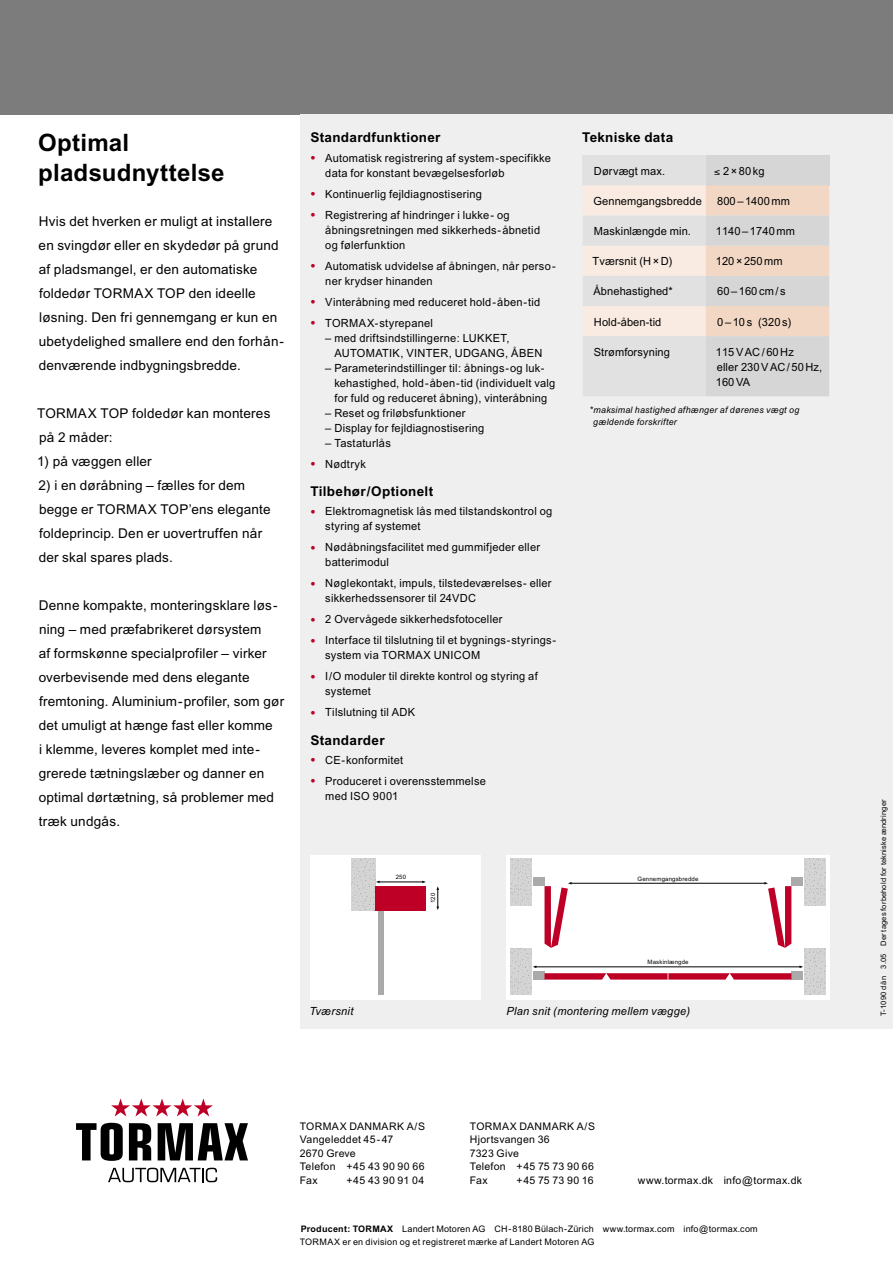
<style>
.page{position:relative;width:893px;height:1263px;background:#fff}
.page>*{position:absolute;margin:0;border:0;box-sizing:border-box;transform-origin:0 0}
.Dän_____Titel_1{font:700 24px/30px "Arial";letter-spacing:.01em;color:#000}
.Dän_____Lauftext{font:13.5px/24px "Arial";letter-spacing:.015em;color:#000}
.Dän_____Aufzählung_Titel{font:700 13.5px "Arial";letter-spacing:.025em;color:#000}
.Dän_____Aufzählung{font:11.25px/15px "Arial";letter-spacing:.025em;color:#000}
.Dän_____Tabelle{font:11.25px/15px "Arial";letter-spacing:.01em;color:#000}
.Dän_____Bildlegende{font:italic 11.25px "Arial";letter-spacing:.025em;color:#000}
.t1{font:10.5px "Arial";letter-spacing:.025em;color:#000}
.t2{font:9px "Arial";letter-spacing:.03em;color:#000}
.Dän_____Bildlegende-2{font:italic 9px/12px "Arial";letter-spacing:.03em;color:#000}
.t3{font:7.5px "Arial";letter-spacing:.02em;color:#000}
.t4{font:6px "Arial";letter-spacing:.03em;color:#000}
.s1{font-size:15px;color:#be0027}
.s2{font-weight:700}
</style>
<div class="page">
<div style="left:0;top:0;width:893px;height:115px;background:#7c7c7c"></div>
<div style="left:300px;top:115px;width:593px;height:914px;background:#efefef"></div>
<div style="left:310px;top:855px;width:170px;height:144px;background:#fff"></div>
<hr style="left:379px;top:882px;width:44px;height:1px;background:#000">
<div style="left:379px;top:905px;width:5px;height:90px;background:#aaa"></div>
<svg style="left:436px;top:886px;width:3px;height:24px"></svg>
<svg style="left:352px;top:859px;width:24px;height:51px"></svg>
<div style="left:376px;top:886px;width:50px;height:24px;background:#be0027"></div>
<svg style="left:108px;top:1168px;width:109px;height:14px"></svg>
<svg style="left:111px;top:1098px;width:102px;height:18px"></svg>
<svg style="left:76px;top:1123px;width:47px;height:38px"></svg>
<svg style="left:129px;top:1123px;width:22px;height:37px"></svg>
<svg style="left:158px;top:1123px;width:90px;height:37px"></svg>
<div style="left:506px;top:855px;width:323px;height:144px;background:#fff"></div>
<div style="left:791px;top:971px;width:12px;height:8px;background:#aaa"></div>
<div style="left:533px;top:971px;width:11px;height:8px;background:#aaa"></div>
<svg style="left:511px;top:948px;width:21px;height:47px"></svg>
<svg style="left:804px;top:948px;width:21px;height:47px"></svg>
<hr style="left:536px;top:966px;width:264px;height:1px;background:#000">
<svg style="left:544px;top:973px;width:247px;height:6px"></svg>
<div style="left:791px;top:878px;width:12px;height:8px;background:#aaa"></div>
<div style="left:533px;top:878px;width:11px;height:8px;background:#aaa"></div>
<div style="left:511px;top:859px;width:21px;height:46px;background:linear-gradient(to bottom,#d3d3d3,#d4d4d4)"></div>
<svg style="left:804px;top:859px;width:21px;height:47px"></svg>
<hr style="left:571px;top:883px;width:194px;height:1px;background:#000">
<svg style="left:764px;top:882px;width:27px;height:66px"></svg>
<svg style="left:544px;top:882px;width:28px;height:66px"></svg>
<div style="left:583px;top:155px;width:123px;height:30px;background:#e1e1e1"></div>
<div style="left:706px;top:155px;width:123px;height:30px;background:#d6d6d6"></div>
<svg style="left:583px;top:185px;width:246px;height:211px"></svg>
<p class="Dän_____Titel_1" style="left:38px;top:127px;width:188px">Optimal pladsudnyttelse</p>
<p class="Dän_____Lauftext" style="left:39px;top:209px;width:247px">Hvis det hverken er muligt at installere en svingdør eller en skydedør på grund af pladsmangel, er den automatiske foldedør TORMAX TOP den ideelle løsning. Den fri gennemgang er kun en ubetydelighed smallere end den forhån&shy;denværende indbygningsbredde.</p>
<p class="Dän_____Lauftext" style="left:37px;top:401px;width:235px">TORMAX TOP foldedør kan monteres på 2 måder:</p>
<p class="Dän_____Lauftext" style="left:37px;top:449px;width:116px">1) på væggen eller</p>
<p class="Dän_____Lauftext" style="left:38px;top:473px;width:234px">2) i en døråbning – fælles for dem begge er TORMAX TOP’ens elegante foldeprincip. Den er uovertruffen når der skal spares plads.</p>
<p class="Dän_____Lauftext" style="left:39px;top:593px;width:247px">Denne kompakte, monteringsklare løs&shy;ning – med præfabrikeret dørsystem<br>af formskønne specialprofiler – virker overbevisende med dens elegante fremtoning. Aluminium-profiler, som gør det umuligt at hænge fast eller komme<br>i klemme, leveres komplet med inte&shy;grerede tætningslæber og danner en optimal dørtætning, så problemer med træk undgås.</p>
<p class="Dän_____Aufzählung_Titel" style="left:310px;top:130px;width:132px">Standardfunktioner</p>
<p class="Dän_____Aufzählung" style="left:325px;top:150px;width:227px;text-indent:-15px"><span class="s1">•</span> Automatisk registrering af system-specifikke data for konstant bevægelsesforløb</p>
<p class="Dän_____Aufzählung" style="left:310px;top:186px;width:173px"><span class="s1">•</span> Kontinuerlig fejldiagnostisering</p>
<p class="Dän_____Aufzählung" style="left:325px;top:207px;width:216px;text-indent:-15px"><span class="s1">•</span> Registrering af hindringer i lukke- og åbningsretningen med sikkerheds-åbnetid og følerfunktion</p>
<p class="Dän_____Aufzählung" style="left:325px;top:258px;width:232px;text-indent:-15px"><span class="s1">•</span> Automatisk udvidelse af åbningen, når perso&shy;ner krydser hinanden</p>
<p class="Dän_____Aufzählung" style="left:310px;top:294px;width:231px"><span class="s1">•</span> Vinteråbning med reduceret hold-åben-tid</p>
<p class="Dän_____Aufzählung" style="left:310px;top:315px;width:124px"><span class="s1">•</span> TORMAX-styrepanel</p>
<p class="Dän_____Aufzählung" style="left:334px;top:330px;width:209px;text-indent:-9px">– med driftsindstillingerne: LUKKET,<br>AUTOMATIK, VINTER, UDGANG, ÅBEN</p>
<p class="Dän_____Aufzählung" style="left:334px;top:360px;width:222px;text-indent:-9px">– Parameterindstillinger til: åbnings-og luk&shy;kehastighed, hold-åben-tid (individuelt valg for fuld og reduceret åbning), vinteråbning</p>
<p class="Dän_____Aufzählung" style="left:325px;top:405px;width:142px">– Reset og friløbsfunktioner</p>
<p class="Dän_____Aufzählung" style="left:325px;top:420px;width:160px">– Display for fejldiagnostisering</p>
<p class="Dän_____Aufzählung" style="left:325px;top:435px;width:67px">– Tastaturlås</p>
<p class="Dän_____Aufzählung" style="left:310px;top:456px;width:57px"><span class="s1">•</span> Nødtryk</p>
<p class="Dän_____Aufzählung_Titel" style="left:310px;top:483px;width:124px">Tilbehør / Optionelt</p>
<p class="Dän_____Aufzählung" style="left:325px;top:504px;width:229px;text-indent:-15px"><span class="s1">•</span> Elektromagnetisk lås med tilstandskontrol og styring af systemet</p>
<p class="Dän_____Aufzählung" style="left:325px;top:540px;width:216px;text-indent:-15px"><span class="s1">•</span> Nødåbningsfacilitet med gummifjeder eller batterimodul</p>
<p class="Dän_____Aufzählung" style="left:325px;top:576px;width:228px;text-indent:-15px"><span class="s1">•</span> Nøglekontakt, impuls, tilstedeværelses- eller sikkerhedssensorer til 24VDC</p>
<p class="Dän_____Aufzählung" style="left:310px;top:612px;width:194px"><span class="s1">•</span> 2 Overvågede sikkerhedsfotoceller</p>
<p class="Dän_____Aufzählung" style="left:325px;top:633px;width:232px;text-indent:-15px"><span class="s1">•</span> Interface til tilslutning til et bygnings-styrings&shy;system via TORMAX UNICOM</p>
<p class="Dän_____Aufzählung" style="left:325px;top:669px;width:214px;text-indent:-15px"><span class="s1">•</span> I/O moduler til direkte kontrol og styring af systemet</p>
<p class="Dän_____Aufzählung" style="left:310px;top:705px;width:106px"><span class="s1">•</span> Tilslutning til ADK</p>
<p class="Dän_____Aufzählung_Titel" style="left:310px;top:732px;width:76px">Standarder</p>
<p class="Dän_____Aufzählung" style="left:310px;top:752px;width:94px"><span class="s1">•</span> CE-konformitet</p>
<p class="Dän_____Aufzählung" style="left:325px;top:773px;width:162px;text-indent:-15px"><span class="s1">•</span> Produceret i overensstemmelse med ISO 9001</p>
<p class="Dän_____Aufzählung_Titel" style="left:582px;top:130px;width:93px">Tekniske data</p>
<p class="Dän_____Tabelle" style="left:594px;top:163px;width:73px">Dørvægt max.</p>
<p class="Dän_____Tabelle" style="left:714px;top:163px;width:52px">≤ 2 × 80 kg</p>
<p class="Dän_____Tabelle" style="left:593px;top:193px;width:110px">Gennemgangsbredde</p>
<p class="Dän_____Tabelle" style="left:717px;top:193px;width:74px">800 – 1400 mm</p>
<p class="Dän_____Tabelle" style="left:594px;top:224px;width:99px">Maskinlængde min.</p>
<p class="Dän_____Tabelle" style="left:716px;top:224px;width:81px">1140 – 1740 mm</p>
<p class="Dän_____Tabelle" style="left:593px;top:254px;width:81px">Tværsnit (H × D)</p>
<p class="Dän_____Tabelle" style="left:716px;top:254px;width:68px">120 × 250 mm</p>
<p class="Dän_____Tabelle" style="left:593px;top:284px;width:81px">Åbnehastighed*</p>
<p class="Dän_____Tabelle" style="left:717px;top:284px;width:70px">60 – 160 cm / s</p>
<p class="Dän_____Tabelle" style="left:594px;top:314px;width:69px">Hold-åben-tid</p>
<p class="Dän_____Tabelle" style="left:717px;top:314px;width:76px">0 – 10 s (320 s)</p>
<p class="Dän_____Tabelle" style="left:594px;top:344px;width:78px">Strømforsyning</p>
<p class="Dän_____Tabelle" style="left:716px;top:344px;width:108px">115 V AC / 60 Hz<br>eller 230 V AC / 50 Hz,<br>160 VA</p>
<p class="Dän_____Bildlegende-2" style="left:593px;top:403px;width:208px;text-indent:-4px">* maksimal hastighed afhænger af dørenes vægt og gældende forskrifter</p>
<p class="t4" style="left:396px;top:874px;width:12px">250</p>
<p class="t4" style="left:430px;top:903px;width:12px;rotate:-90deg">120</p>
<p class="t4" style="left:638px;top:875px;width:62px">Gennemgangsbredde</p>
<p class="t4" style="left:648px;top:958px;width:42px">Maskinlængde</p>
<p class="Dän_____Bildlegende" style="left:309px;top:1004px;width:46px">Tværsnit</p>
<p class="Dän_____Bildlegende" style="left:506px;top:1004px;width:185px">Plan snit (montering mellem vægge)</p>
<p class="t1" style="left:300px;top:1120px;width:127px">TORMAX DANMARK A/S</p>
<p class="t1" style="left:300px;top:1133px;width:95px">Vangeleddet 45-47</p>
<p class="t1" style="left:300px;top:1147px;width:58px">2670 Greve</p>
<p class="t1" style="left:300px;top:1160px;width:126px">Telefon +45 43 90 90 66</p>
<p class="t1" style="left:300px;top:1174px;width:19px">Fax</p>
<p class="t1" style="left:347px;top:1174px;width:79px">+45 43 90 91 04</p>
<p class="t1" style="left:470px;top:1120px;width:127px">TORMAX DANMARK A/S</p>
<p class="t1" style="left:470px;top:1133px;width:81px">Hjortsvangen 36</p>
<p class="t1" style="left:470px;top:1147px;width:51px">7323 Give</p>
<p class="t1" style="left:470px;top:1160px;width:126px">Telefon +45 75 73 90 66</p>
<p class="t1" style="left:470px;top:1174px;width:19px">Fax</p>
<p class="t1" style="left:517px;top:1174px;width:78px">+45 75 73 90 16</p>
<p class="t1" style="left:638px;top:1174px;width:166px">www.tormax.dk info@tormax.dk</p>
<p class="t2" style="left:301px;top:1223px;width:459px"><span class="s2">Producent: TORMAX</span> Landert Motoren AG CH-8180 Bülach-Zürich www.tormax.com info@tormax.com</p>
<p class="t2" style="left:300px;top:1237px;width:296px">TORMAX er en division og et registreret mærke af Landert Motoren AG</p>
<p class="t3" style="left:879px;top:1016px;width:218px;rotate:-90deg">T-1090 dän 3.05 Der tages forbehold for tekniske ændringer</p>
</div>
